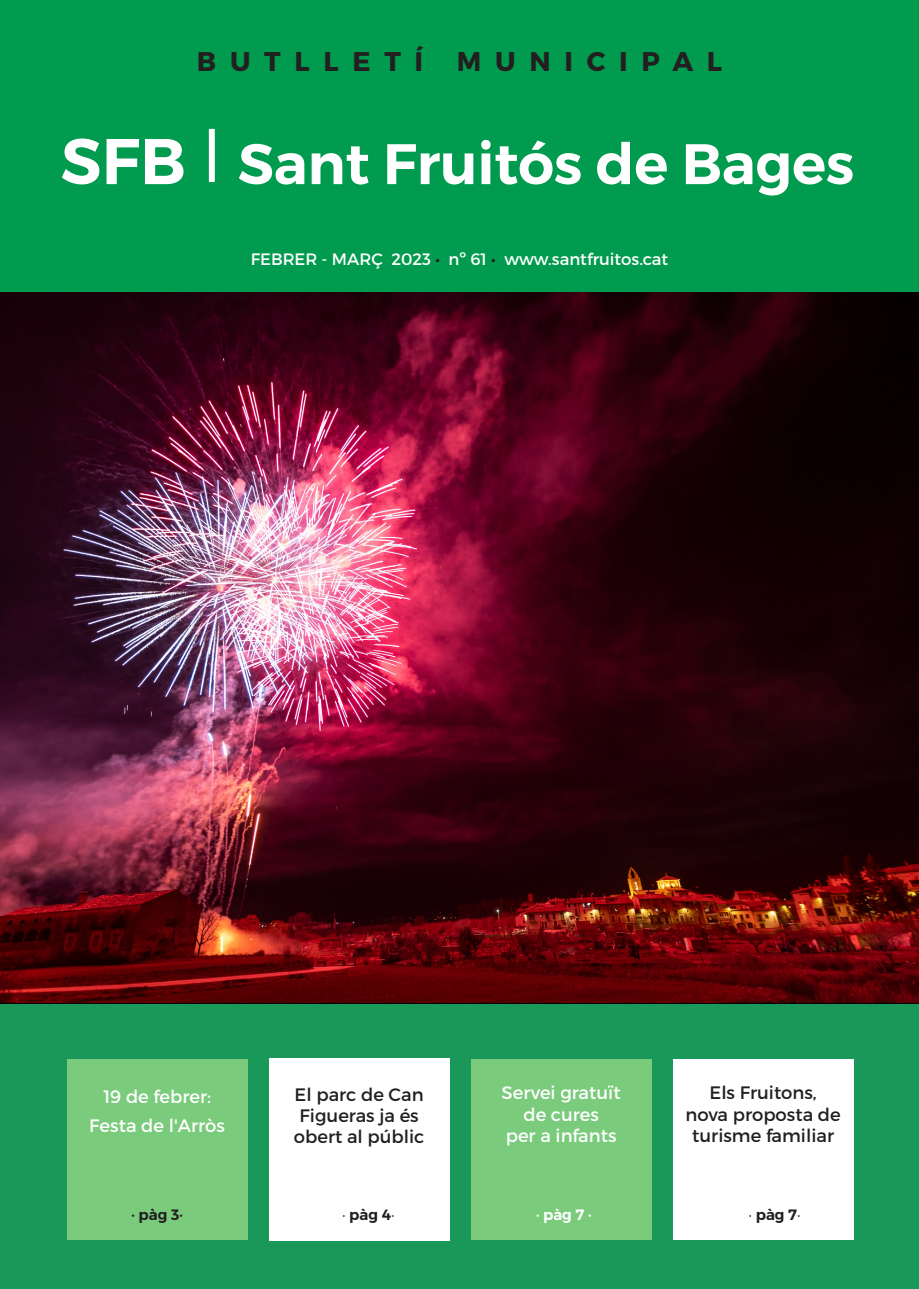
<style>
.page{position:relative;width:919px;height:1289px;background:#fff}
.page>*{position:absolute;margin:0;border:0;box-sizing:border-box;transform-origin:0 0}
.t1{font:600 57px "Montserrat";letter-spacing:-.005em;color:#fff}
.t2{font:700 27px "Montserrat";letter-spacing:.51em;color:#231f20}
.t3{font:18px/21px "Montserrat";color:#231f20;text-align:center}
.t4{font:18px "Montserrat";color:#fff}
.t5{font:16.5px "Montserrat";color:#fff}
.t6{font:600 15px "Montserrat";color:#231f20}
.t7{font:600 15px "Montserrat";color:#fff}
.s1{font-size:64.5px}
.s2{font-family:"DIN Next LT Pro";font-weight:500;font-size:64.5px}
.s3{color:#231f20}
.s4{font-family:"DIN Next LT Pro";font-weight:400}
</style>
<div class="page">
<img style="left:0;top:291px;width:918px;height:712px">
<div style="left:0;top:0;width:918px;height:291px;background:#009b4e"></div>
<div style="left:0;top:1003px;width:918px;height:285px;background:#1a985a"></div>
<div style="left:67px;top:1059px;width:180px;height:181px;background:#7acb7c"></div>
<div style="left:269px;top:1058px;width:180px;height:182px;background:#fff"></div>
<div style="left:471px;top:1059px;width:180px;height:181px;background:#7acb7c"></div>
<div style="left:672px;top:1059px;width:181px;height:181px;background:#fff"></div>
<p class="t2" style="left:197px;top:44px;width:526px">BUTLLETÍ MUNICIPAL</p>
<p class="t1" style="left:60px;top:129px;width:795px"><span class="s1">SFB</span> <span class="s2">|</span> Sant Fruitós de Bages</p>
<p class="t5" style="left:251px;top:249px;width:419px">FEBRER - MARÇ 2023 <span class="s3">•</span> nº 61 <span class="s3">•</span> www.santfruitos.cat</p>
<p class="t4" style="left:103px;top:1085px;width:109px">19 de febrer:</p>
<p class="t4" style="left:89px;top:1114px;width:137px">Festa de l'Arròs</p>
<p class="t3" style="left:294px;top:1084px;width:132px">El parc de Can<br>Figueras ja és obert al públic</p>
<p class="t3" style="left:709px;top:1081px;width:109px">Els Fruitons,</p>
<p class="t4" style="left:501px;top:1081px;width:121px">Servei gratuït</p>
<p class="t4" style="left:523px;top:1103px;width:77px">de cures</p>
<p class="t4" style="left:505px;top:1124px;width:112px">per a infants</p>
<p class="t3" style="left:685px;top:1103px;width:157px">nova proposta de</p>
<p class="t3" style="left:692px;top:1125px;width:143px">turisme familiar</p>
<p class="t6" style="left:131px;top:1204px;width:53px">· pàg 3·</p>
<p class="t6" style="left:342px;top:1204px;width:54px"><span class="s4">·</span> pàg 4<span class="s4">·</span></p>
<p class="t7" style="left:536px;top:1204px;width:57px">· pàg 7 ·</p>
<p class="t6" style="left:748px;top:1204px;width:53px"><span class="s4">·</span> pàg 7<span class="s4">·</span></p>
</div>
